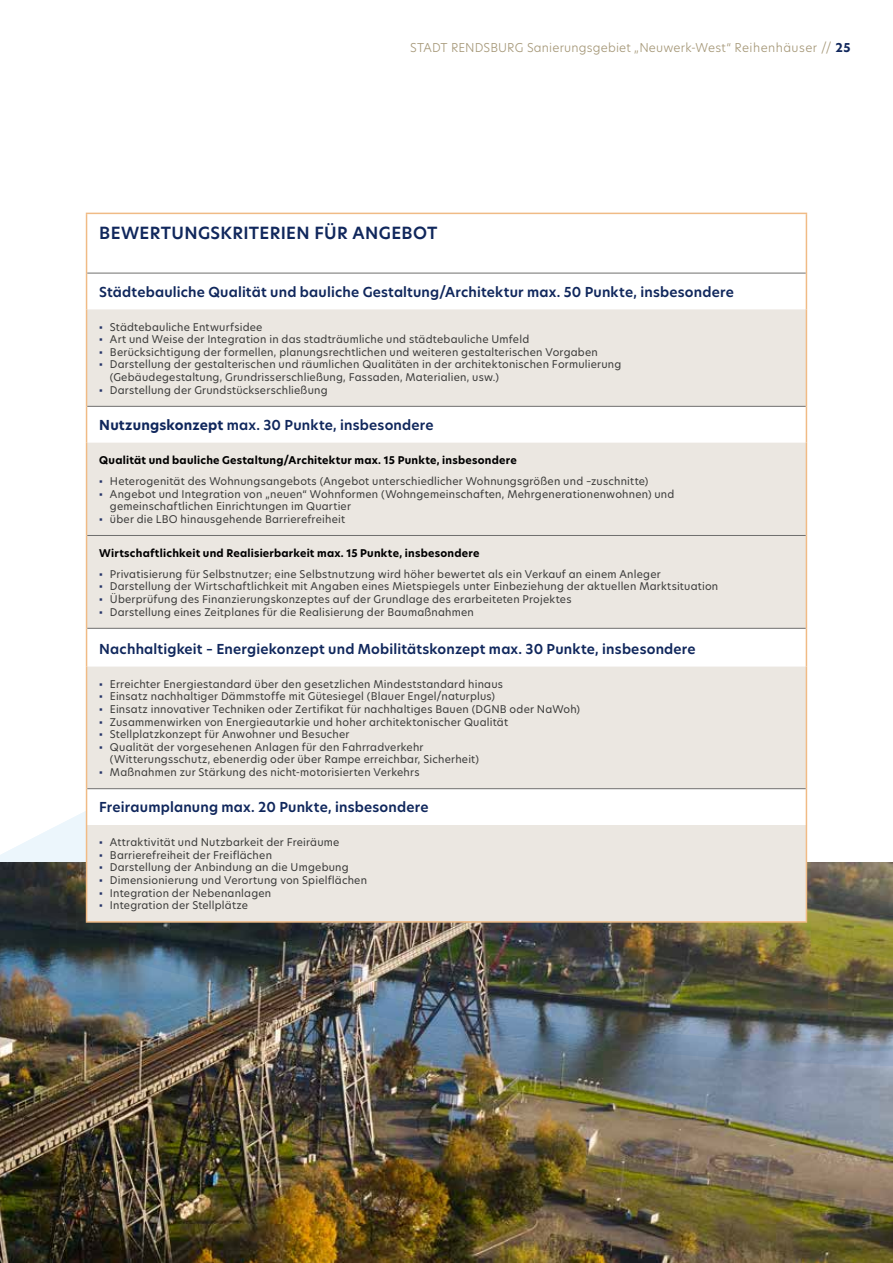
<style>
.page{position:relative;width:893px;height:1263px;background:#fff}
.page>*{position:absolute;margin:0;border:0;box-sizing:border-box;transform-origin:0 0}
.t1{font:600 16.5px "New Hero";letter-spacing:.02em;color:#10275c}
.t2{font:600 13.5px "New Hero";letter-spacing:.015em;color:#10275c}
.t3{font:300 12px "New Hero";letter-spacing:.015em;color:#a49676}
.t4{font:10.5px/12.6px "New Hero";letter-spacing:.02em;color:#3b3b3a}
.t5{font:700 10.5px "New Hero";letter-spacing:.02em;color:#000}
.s1{font-weight:700;color:#10275c}
.s2{font-family:"Arial";color:#253468}
.s3{font-weight:700}
</style>
<div class="page">
<svg style="left:8px;top:803px;width:800px;height:48px"></svg>
<img style="left:0;top:863px;width:893px;height:400px">
<svg style="left:87px;top:309px;width:719px;height:612px;fill:#ebe7e1"></svg>
<hr style="left:86px;top:213px;width:721px;height:1px;background:#f0bb85">
<hr style="left:86px;top:214px;width:1px;height:59px;background:#f0bb85">
<hr style="left:806px;top:214px;width:1px;height:59px;background:#f0bb85">
<hr style="left:86px;top:273px;width:1px;height:36px;background:#f0bb85">
<hr style="left:806px;top:273px;width:1px;height:36px;background:#f0bb85">
<hr style="left:86px;top:309px;width:1px;height:97px;background:#f0bb85">
<hr style="left:806px;top:309px;width:1px;height:97px;background:#f0bb85">
<hr style="left:86px;top:406px;width:1px;height:37px;background:#f0bb85">
<hr style="left:806px;top:406px;width:1px;height:37px;background:#f0bb85">
<hr style="left:86px;top:443px;width:1px;height:92px;background:#f0bb85">
<hr style="left:806px;top:443px;width:1px;height:92px;background:#f0bb85">
<hr style="left:86px;top:535px;width:1px;height:93px;background:#f0bb85">
<hr style="left:806px;top:535px;width:1px;height:93px;background:#f0bb85">
<hr style="left:86px;top:666px;width:1px;height:123px;background:#f0bb85">
<hr style="left:806px;top:666px;width:1px;height:123px;background:#f0bb85">
<hr style="left:86px;top:825px;width:1px;height:96px;background:#f0bb85">
<hr style="left:806px;top:825px;width:1px;height:96px;background:#f0bb85">
<hr style="left:86px;top:628px;width:1px;height:38px;background:#f0bb85">
<hr style="left:806px;top:628px;width:1px;height:38px;background:#f0bb85">
<hr style="left:86px;top:789px;width:1px;height:36px;background:#f0bb85">
<hr style="left:806px;top:789px;width:1px;height:36px;background:#f0bb85">
<hr style="left:87px;top:788px;width:719px;height:1px;background:#6f6f6e">
<hr style="left:87px;top:535px;width:719px;height:1px;background:#6f6f6e">
<hr style="left:87px;top:628px;width:719px;height:1px;background:#6f6f6e">
<hr style="left:87px;top:406px;width:719px;height:1px;background:#6f6f6e">
<hr style="left:86px;top:921px;width:721px;height:2px;background:#f0bb85">
<hr style="left:87px;top:273px;width:719px;height:1px;background:#6f6f6e">
<p class="t3" style="left:410px;top:40px;width:442px">STADT RENDSBURG Sanierungsgebiet „Neuwerk-West“ Reihenhäuser // <span class="s1">25</span></p>
<h1 class="t1" style="left:99px;top:222px;width:340px">BEWERTUNGSKRITERIEN FÜR ANGEBOT</h1>
<p class="t2" style="left:99px;top:282px;width:636px">Städtebauliche Qualität und bauliche Gestaltung/Architektur max. 50 Punkte, insbesondere</p>
<p class="t4" style="left:99px;top:320px;width:165px"><span class="s2">▪</span> Städtebauliche Entwurfsidee</p>
<p class="t4" style="left:99px;top:333px;width:431px"><span class="s2">▪</span> Art und Weise der Integration in das stadträumliche und städtebauliche Umfeld</p>
<p class="t4" style="left:99px;top:345px;width:500px"><span class="s2">▪</span> Berücksichtigung der formellen, planungsrechtlichen und weiteren gestalterischen Vorgaben</p>
<p class="t4" style="left:110px;top:358px;width:513px;text-indent:-11px"><span class="s2">▪</span> Darstellung der gestalterischen und räumlichen Qualitäten in der architektonischen Formulierung (Gebäudegestaltung, Grundrisserschließung, Fassaden, Materialien, usw.)</p>
<p class="t4" style="left:99px;top:383px;width:230px"><span class="s2">▪</span> Darstellung der Grundstückserschließung</p>
<p class="t2" style="left:99px;top:416px;width:336px"><span class="s3">Nutzungskonzept</span> max. 30 Punkte, insbesondere</p>
<p class="t5" style="left:99px;top:453px;width:419px">Qualität und bauliche Gestaltung/Architektur max. 15 Punkte, insbesondere</p>
<p class="t4" style="left:99px;top:475px;width:551px"><span class="s2">▪</span> Heterogenität des Wohnungsangebots (Angebot unterschiedlicher Wohnungsgrößen und –zuschnitte)</p>
<p class="t4" style="left:110px;top:487px;width:566px;text-indent:-11px"><span class="s2">▪</span> Angebot und Integration von „neuen“ Wohnformen (Wohngemeinschaften, Mehrgenerationenwohnen) und gemeinschaftlichen Einrichtungen im Quartier</p>
<p class="t4" style="left:99px;top:512px;width:247px"><span class="s2">▪</span> über die LBO hinausgehende Barrierefreiheit</p>
<p class="t5" style="left:99px;top:546px;width:382px">Wirtschaftlichkeit und Realisierbarkeit max. 15 Punkte, insbesondere</p>
<p class="t4" style="left:99px;top:567px;width:563px"><span class="s2">▪</span> Privatisierung für Selbstnutzer; eine Selbstnutzung wird höher bewertet als ein Verkauf an einem Anleger</p>
<p class="t4" style="left:99px;top:580px;width:620px"><span class="s2">▪</span> Darstellung der Wirtschaftlichkeit mit Angaben eines Mietspiegels unter Einbeziehung der aktuellen Marktsituation</p>
<p class="t4" style="left:99px;top:593px;width:474px"><span class="s2">▪</span> Überprüfung des Finanzierungskonzeptes auf der Grundlage des erarbeiteten Projektes</p>
<p class="t4" style="left:99px;top:605px;width:376px"><span class="s2">▪</span> Darstellung eines Zeitplanes für die Realisierung der Baumaßnahmen</p>
<p class="t2" style="left:99px;top:640px;width:598px">Nachhaltigkeit – Energiekonzept und Mobilitätskonzept max. 30 Punkte, insbesondere</p>
<p class="t4" style="left:99px;top:677px;width:405px"><span class="s2">▪</span> Erreichter Energiestandard über den gesetzlichen Mindeststandard hinaus</p>
<p class="t4" style="left:99px;top:690px;width:397px"><span class="s2">▪</span> Einsatz nachhaltiger Dämmstoffe mit Gütesiegel (Blauer Engel/naturplus)</p>
<p class="t4" style="left:99px;top:703px;width:482px"><span class="s2">▪</span> Einsatz innovativer Techniken oder Zertifikat für nachhaltiges Bauen (DGNB oder NaWoh)</p>
<p class="t4" style="left:99px;top:715px;width:410px"><span class="s2">▪</span> Zusammenwirken von Energieautarkie und hoher architektonischer Qualität</p>
<p class="t4" style="left:99px;top:728px;width:252px"><span class="s2">▪</span> Stellplatzkonzept für Anwohner und Besucher</p>
<p class="t4" style="left:110px;top:740px;width:371px;text-indent:-11px"><span class="s2">▪</span> Qualität der vorgesehenen Anlagen für den Fahrradverkehr (Witterungsschutz, ebenerdig oder über Rampe erreichbar, Sicherheit)</p>
<p class="t4" style="left:99px;top:766px;width:322px"><span class="s2">▪</span> Maßnahmen zur Stärkung des nicht-motorisierten Verkehrs</p>
<p class="t2" style="left:99px;top:798px;width:331px">Freiraumplanung max. 20 Punkte, insbesondere</p>
<p class="t4" style="left:99px;top:836px;width:242px"><span class="s2">▪</span> Attraktivität und Nutzbarkeit der Freiräume</p>
<p class="t4" style="left:99px;top:848px;width:174px"><span class="s2">▪</span> Barrierefreiheit der Freiflächen</p>
<p class="t4" style="left:99px;top:861px;width:251px"><span class="s2">▪</span> Darstellung der Anbindung an die Umgebung</p>
<p class="t4" style="left:99px;top:874px;width:269px"><span class="s2">▪</span> Dimensionierung und Verortung von Spielflächen</p>
<p class="t4" style="left:99px;top:886px;width:173px"><span class="s2">▪</span> Integration der Nebenanlagen</p>
<p class="t4" style="left:99px;top:899px;width:150px"><span class="s2">▪</span> Integration der Stellplätze</p>
</div>
